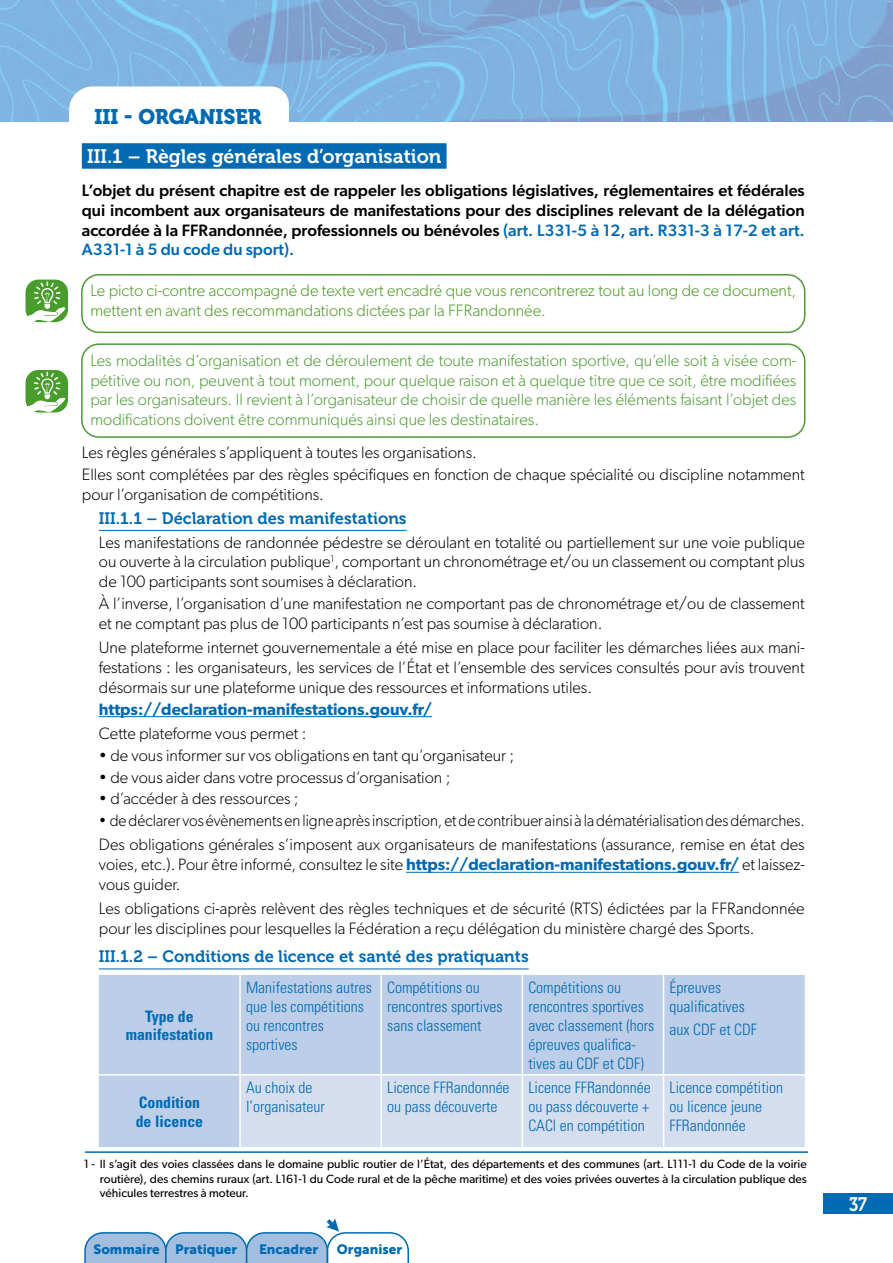
<style>
.page{position:relative;width:893px;height:1263px;background:#fff}
.page>*{position:absolute;margin:0;border:0;box-sizing:border-box;transform-origin:0 0}
.Titre_Niv_1{font:21px "Museo 900";color:#006ab3}
.Titre_Niv_2{font:19.5px "Museo 700";color:#fff}
.Titre_Niv_2-2{font:19.5px "Museo 700";color:#fff;scale:.85 1}
.txt_courant-retrait{font:300 16.5px/19.8px "Gibson";color:#000;text-align:justify}
.Filer_vert{font:300 16.5px/19.8px "Gibson";color:#4d9b34;text-align:justify}
.txt_courant_-_retrai{font:500 16.5px/19.8px "Gibson";color:#000;text-align:justify}
.txt_courant_-_retrai-2{font:300 16.5px/19.8px "Gibson";color:#000}
.txt_courant__ep_av_3{font:300 16.5px/19.8px "Gibson";color:#4c9924}
.txt_courant-retrait-2{font:300 16.5px "Gibson";color:#000;scale:.94 1}
.Titre_Niv_3{font:16.5px "Museo 700";color:#006ab3}
.txt_courant-retrait-3{font:600 16.5px "Gibson";color:#006ab3}
.txt_courant-retrait-4{font:300 condensed 15.75px/18.9px "Univers";color:#006ab3}
.txt_courant-retrait-5{font:700 condensed 15.75px/18.9px "Univers";color:#006ab3;text-align:center}
.t1{font:13.5px "Museo Sans 900";color:#006ab3}
.t2{font:12px/14.4px "Gibson";color:#000;text-align:justify}
.s1{color:#006ab3}
.s2{font-weight:600;color:#006ab3}
</style>
<div class="page">
<div style="left:82px;top:143px;width:365px;height:26px;background:#006ab3"></div>
<div style="left:81px;top:274px;width:724px;height:59px;border:2px solid #4d9b34;border-radius:17px"></div>
<div style="left:81px;top:343px;width:724px;height:95px;border:2px solid #4d9b34;border-radius:17px"></div>
<hr style="left:99px;top:530px;width:308px;height:1px;background:#006ab3">
<hr style="left:99px;top:716px;width:333px;height:1px;background:#006ab3">
<hr style="left:406px;top:872px;width:333px;height:1px;background:#006ab3">
<hr style="left:99px;top:968px;width:430px;height:1px;background:#006ab3">
<div style="left:99px;top:975px;width:706px;height:172px;background:#bccee8"></div>
<div style="left:241px;top:1075px;width:564px;height:72px;background:#d4deef"></div>
<hr style="left:239px;top:975px;width:2px;height:99px;background:#fff">
<hr style="left:380px;top:975px;width:2px;height:99px;background:#fff">
<hr style="left:522px;top:975px;width:1px;height:99px;background:#fff">
<hr style="left:663px;top:975px;width:1px;height:99px;background:#fff">
<hr style="left:99px;top:1074px;width:141px;height:1px;background:#fff">
<hr style="left:240px;top:1074px;width:141px;height:1px;background:#fff">
<hr style="left:239px;top:1075px;width:2px;height:72px;background:#fff">
<hr style="left:381px;top:1074px;width:141px;height:1px;background:#fff">
<hr style="left:380px;top:1075px;width:2px;height:72px;background:#fff">
<hr style="left:522px;top:1074px;width:142px;height:1px;background:#fff">
<hr style="left:522px;top:1075px;width:1px;height:72px;background:#fff">
<hr style="left:664px;top:1074px;width:141px;height:1px;background:#fff">
<hr style="left:663px;top:1075px;width:1px;height:72px;background:#fff">
<hr style="left:85px;top:1151px;width:723px;height:2px;background:#006ab3">
<svg style="left:26px;top:280px;width:42px;height:42px"></svg>
<svg style="left:26px;top:370px;width:42px;height:42px"></svg>
<svg style="left:69px;top:86px;width:220px;height:36px"></svg>
<svg style="left:84px;top:1218px;width:325px;height:45px"></svg>
<div style="left:823px;top:1193px;width:69px;height:20px;background:#006ab3"></div>
<p class="Titre_Niv_1" style="left:94px;top:105px;width:169px">III - ORGANISER</p>
<p class="Titre_Niv_2" style="left:87px;top:146px;width:356px">III.1 – Règles générales d’organisation</p>
<p class="txt_courant_-_retrai" style="left:82px;top:180px;width:724px">L’objet du présent chapitre est de rappeler les obligations législatives, réglementaires et fédérales qui incombent aux organisateurs de manifestations pour des disciplines relevant de la délégation accordée à la FFRandonnée, professionnels ou bénévoles <span class="s1">(art. L331-5 à 12, art. R331-3 à 17-2 et art.<br>A331-1 à 5 du code du sport).</span></p>
<p class="txt_courant__ep_av_3" style="left:90px;top:281px;width:707px">Le picto ci-contre accompagné de texte vert encadré que vous rencontrerez tout au long de ce document, mettent en avant des recommandations dictées par la FFRandonnée.</p>
<p class="Filer_vert" style="left:90px;top:350px;width:707px">Les modalités d’organisation et de déroulement de toute manifestation sportive, qu’elle soit à visée com&shy;pétitive ou non, peuvent à tout moment, pour quelque raison et à quelque titre que ce soit, être modifiées par les organisateurs. Il revient à l’organisateur de choisir de quelle manière les éléments faisant l’objet des modifications doivent être communiqués ainsi que les destinataires.</p>
<p class="txt_courant_-_retrai-2" style="left:82px;top:442px;width:396px">Les règles générales s’appliquent à toutes les organisations.</p>
<p class="txt_courant_-_retrai-2" style="left:82px;top:464px;width:724px">Elles sont complétées par des règles spécifiques en fonction de chaque spécialité ou discipline notamment pour l’organisation de compétitions.</p>
<p class="Titre_Niv_3" style="left:99px;top:509px;width:309px">III.1.1 – Déclaration des manifestations</p>
<p class="txt_courant-retrait" style="left:99px;top:532px;width:707px">Les manifestations de randonnée pédestre se déroulant en totalité ou partiellement sur une voie publique ou ouverte à la circulation publique<sup>1</sup>, comportant un chronométrage et/ou un classement ou comptant plus de 100 participants sont soumises à déclaration.</p>
<p class="txt_courant-retrait" style="left:99px;top:593px;width:707px">À l’inverse, l’organisation d’une manifestation ne comportant pas de chronométrage et/ou de classement et ne comptant pas plus de 100 participants n’est pas soumise à déclaration.</p>
<p class="txt_courant-retrait" style="left:99px;top:637px;width:707px">Une plateforme internet gouvernementale a été mise en place pour faciliter les démarches liées aux mani&shy;festations : les organisateurs, les services de l’État et l’ensemble des services consultés pour avis trouvent désormais sur une plateforme unique des ressources et informations utiles.</p>
<p class="txt_courant-retrait-3" style="left:99px;top:699px;width:335px">https://declaration-manifestations.gouv.fr/</p>
<p class="txt_courant-retrait" style="left:99px;top:723px;width:209px">Cette plateforme vous permet :</p>
<p class="txt_courant-retrait" style="left:99px;top:745px;width:417px">• de vous informer sur vos obligations en tant qu’organisateur ;</p>
<p class="txt_courant-retrait" style="left:99px;top:767px;width:353px">• de vous aider dans votre processus d’organisation ;</p>
<p class="txt_courant-retrait" style="left:99px;top:789px;width:201px">• d’accéder à des ressources ;</p>
<p class="txt_courant-retrait-2" style="left:99px;top:811px;width:752px">• de déclarer vos évènements en ligne après inscription, et de contribuer ainsi à la dématérialisation des démarches.</p>
<p class="txt_courant-retrait" style="left:99px;top:835px;width:707px">Des obligations générales s’imposent aux organisateurs de manifestations (assurance, remise en état des voies, etc.). Pour être informé, consultez le site <span class="s2">https://declaration-manifestations.gouv.fr/</span> et laissez&shy;vous guider.</p>
<p class="txt_courant-retrait" style="left:99px;top:898px;width:707px">Les obligations ci-après relèvent des règles techniques et de sécurité (RTS) édictées par la FFRandonnée pour les disciplines pour lesquelles la Fédération a reçu délégation du ministère chargé des Sports.</p>
<p class="Titre_Niv_3" style="left:99px;top:947px;width:431px">III.1.2 – Conditions de licence et santé des pratiquants</p>
<p class="txt_courant-retrait-5" style="left:126px;top:1006px;width:89px">Type de manifestation</p>
<p class="txt_courant-retrait-4" style="left:246px;top:978px;width:127px">Manifestations autres que les compétitions ou rencontres sportives</p>
<p class="txt_courant-retrait-4" style="left:387px;top:978px;width:117px">Compétitions ou rencontres sportives sans classement</p>
<p class="txt_courant-retrait-4" style="left:528px;top:978px;width:127px">Compétitions ou rencontres sportives avec classement (hors épreuves qualifica&shy;tives au CDF et CDF)</p>
<p class="txt_courant-retrait-4" style="left:670px;top:978px;width:77px">Épreuves qualificatives</p>
<p class="txt_courant-retrait-4" style="left:670px;top:1020px;width:89px">aux CDF et CDF</p>
<p class="txt_courant-retrait-4" style="left:246px;top:1078px;width:80px">Au choix de l’organisateur</p>
<p class="txt_courant-retrait-4" style="left:387px;top:1078px;width:124px">Licence FFRandonnée ou pass découverte</p>
<p class="txt_courant-retrait-4" style="left:528px;top:1078px;width:124px;text-align:justify">Licence FFRandonnée ou pass découverte + CACI en compétition</p>
<p class="txt_courant-retrait-4" style="left:670px;top:1078px;width:115px">Licence compétition ou licence jeune<br>FFRandonnée</p>
<p class="t2" style="left:100px;top:1157px;width:708px;text-indent:-16px">1 - Il s’agit des voies classées dans le domaine public routier de l’État, des départements et des communes (art. L111-1 du Code de la voirie routière), des chemins ruraux (art. L161-1 du Code rural et de la pêche maritime) et des voies privées ouvertes à la circulation publique des véhicules terrestres à moteur.</p>
<p class="txt_courant-retrait-5" style="left:136px;top:1092px;width:69px;text-align:left">Condition de licence</p>
<p class="t1" style="left:94px;top:1241px;width:145px">Sommaire Pratiquer</p>
<p class="t1" style="left:259px;top:1241px;width:61px">Encadrer</p>
<p class="t1" style="left:337px;top:1241px;width:67px">Organiser</p>
<p class="Titre_Niv_2-2" style="left:849px;top:1193px;width:23px">37</p>
</div>
